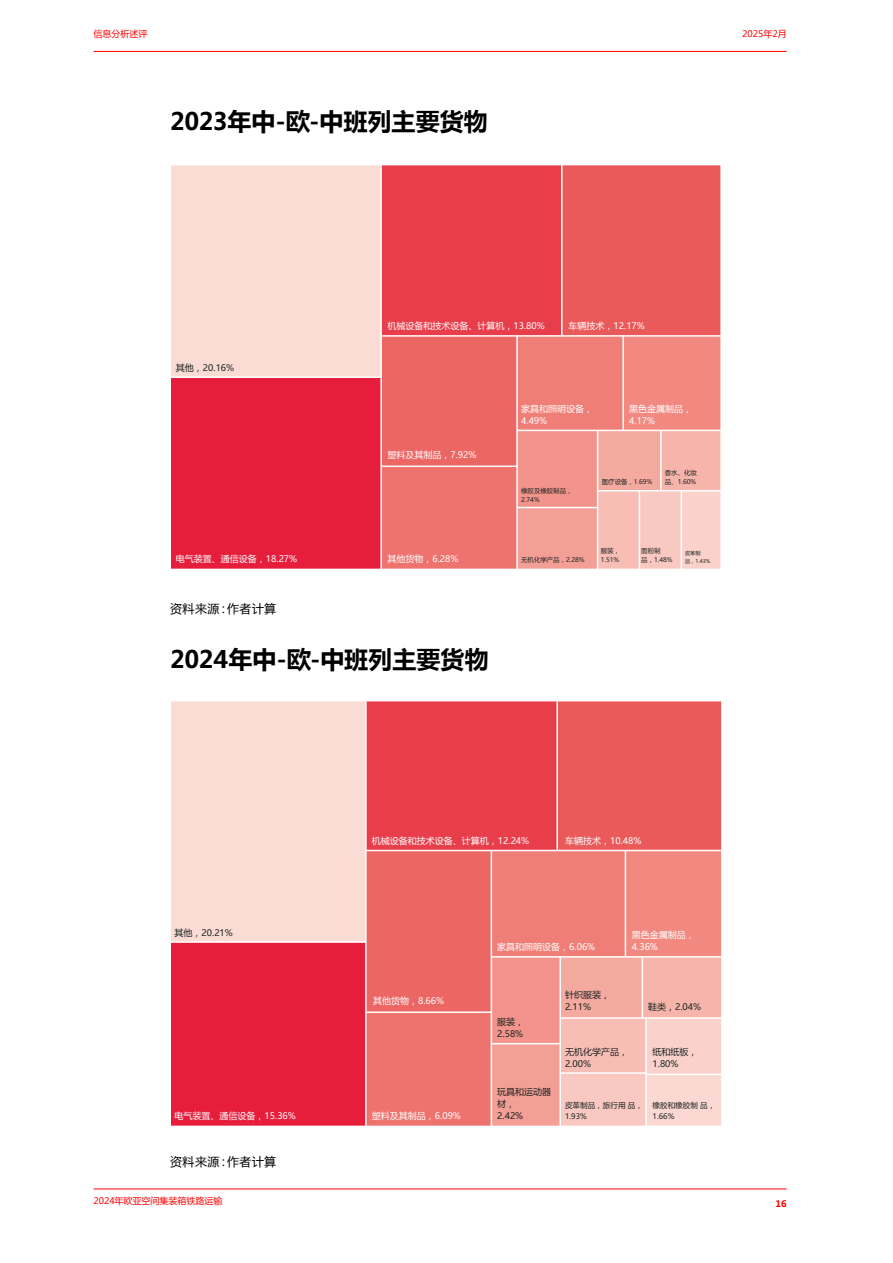
<style>
.page{position:relative;width:893px;height:1263px;background:#fff}
.page>*{position:absolute;margin:0;border:0;box-sizing:border-box;transform-origin:0 0}
.t1{font:700 24px "Microsoft Ya Hei";letter-spacing:-.005em;color:#000}
.t2{font:12px "Microsoft Ya Hei";letter-spacing:.03em;color:#000}
.t3{font:9px/12px "Microsoft Ya Hei UI";color:#fff}
.t4{font:9px/12px "Microsoft Ya Hei UI";color:#1c2322}
.t5{font:9px "Microsoft Ya Hei";color:#f00}
.t6{font:700 9px "Microsoft Ya Hei";color:#f00}
.t7{font:7.5px/10.6px "Microsoft Ya Hei UI";color:#1c2322}
.t8{font:6.45px/9px "Microsoft Ya Hei UI";color:#1c2322}
.t9{font:5.1px/7.5px "Microsoft Ya Hei UI";color:#1c2322}
</style>
<div class="page">
<hr style="left:94px;top:51px;width:693px;height:1px;background:#f00">
<hr style="left:94px;top:1188px;width:693px;height:1px;background:#f00">
<svg style="left:171px;top:165px;width:550px;height:404px;background:#ee767a"></svg>
<hr style="left:380px;top:164px;width:2px;height:406px;background:#fff">
<hr style="left:171px;top:376px;width:210px;height:2px;background:#fff">
<hr style="left:381px;top:335px;width:341px;height:2px;background:#fff">
<hr style="left:561px;top:165px;width:1px;height:171px;background:#fff">
<hr style="left:516px;top:336px;width:2px;height:234px;background:#fff">
<hr style="left:517px;top:430px;width:204px;height:1px;background:#fff">
<hr style="left:597px;top:430px;width:1px;height:139px;background:#fff">
<hr style="left:622px;top:336px;width:2px;height:94px;background:#fff">
<hr style="left:381px;top:465px;width:136px;height:2px;background:#fff">
<hr style="left:517px;top:507px;width:81px;height:1px;background:#fff">
<hr style="left:598px;top:490px;width:123px;height:1px;background:#fff">
<hr style="left:660px;top:430px;width:2px;height:61px;background:#fff">
<hr style="left:639px;top:491px;width:1px;height:78px;background:#fff">
<hr style="left:680px;top:491px;width:2px;height:78px;background:#fff">
<svg style="left:171px;top:701px;width:551px;height:425px;background:#ef7d80"></svg>
<hr style="left:365px;top:700px;width:2px;height:427px;background:#fff">
<hr style="left:171px;top:941px;width:195px;height:2px;background:#fff">
<hr style="left:366px;top:850px;width:356px;height:1px;background:#fff">
<hr style="left:556px;top:701px;width:2px;height:149px;background:#fff">
<hr style="left:491px;top:850px;width:1px;height:276px;background:#fff">
<hr style="left:491px;top:956px;width:231px;height:1px;background:#fff">
<hr style="left:559px;top:957px;width:2px;height:169px;background:#fff">
<hr style="left:625px;top:850px;width:1px;height:107px;background:#fff">
<hr style="left:366px;top:1011px;width:125px;height:2px;background:#fff">
<hr style="left:491px;top:1043px;width:69px;height:1px;background:#fff">
<hr style="left:560px;top:1017px;width:162px;height:2px;background:#fff">
<hr style="left:642px;top:957px;width:1px;height:61px;background:#fff">
<hr style="left:645px;top:1018px;width:2px;height:108px;background:#fff">
<hr style="left:560px;top:1072px;width:86px;height:2px;background:#fff">
<hr style="left:646px;top:1073px;width:76px;height:2px;background:#fff">
<p class="t5" style="left:94px;top:27px;width:55px">信息分析述评</p>
<p class="t5" style="left:742px;top:27px;width:46px">2025年2月</p>
<h1 class="t1" style="left:170px;top:104px;width:319px">2023年中-欧-中班列主要货物</h1>
<p class="t4" style="left:176px;top:361px;width:60px">其他，20.16%</p>
<p class="t3" style="left:387px;top:319px;width:159px">机械设备和技术设备、计算机，13.80%</p>
<p class="t3" style="left:569px;top:319px;width:78px">车辆技术，12.17%</p>
<p class="t3" style="left:176px;top:552px;width:123px">电气装置、通信设备，18.27%</p>
<p class="t3" style="left:387px;top:449px;width:91px">塑料及其制品，7.92%</p>
<p class="t3" style="left:387px;top:552px;width:73px">其他货物，6.28%</p>
<h2 class="t2" style="left:170px;top:600px;width:108px">资料来源：作者计算</h2>
<h1 class="t1" style="left:170px;top:642px;width:320px">2024年中-欧-中班列主要货物</h1>
<p class="t3" style="left:521px;top:402px;width:73px">家具和照明设备，<br>4.49%</p>
<p class="t3" style="left:629px;top:402px;width:64px">黑色金属制品，<br>4.17%</p>
<p class="t8" style="left:521px;top:486px;width:53px">橡胶及橡胶制品，<br>2.74%</p>
<p class="t8" style="left:665px;top:468px;width:34px">香水、化妆</p>
<p class="t8" style="left:602px;top:477px;width:52px">医疗设备，1.69%</p>
<p class="t8" style="left:665px;top:477px;width:33px">品、1.60%</p>
<p class="t8" style="left:521px;top:555px;width:65px">无机化学产品，2.28%</p>
<p class="t8" style="left:601px;top:546px;width:21px">服装，<br>1.51%</p>
<p class="t8" style="left:641px;top:546px;width:33px">面粉制<br>品，1.48%</p>
<p class="t9" style="left:685px;top:549px;width:27px">皮革制<br>品，1.43%</p>
<p class="t4" style="left:175px;top:926px;width:60px">其他，20.21%</p>
<p class="t3" style="left:175px;top:1109px;width:123px">电气装置、通信设备，15.36%</p>
<h2 class="t2" style="left:170px;top:1153px;width:108px">资料来源：作者计算</h2>
<p class="t3" style="left:372px;top:834px;width:159px">机械设备和技术设备、计算机，12.24%</p>
<p class="t3" style="left:565px;top:834px;width:78px">车辆技术，10.48%</p>
<p class="t3" style="left:373px;top:994px;width:73px">其他货物，8.66%</p>
<p class="t3" style="left:372px;top:1109px;width:91px">塑料及其制品，6.09%</p>
<p class="t3" style="left:497px;top:940px;width:100px">家具和照明设备，6.06%</p>
<p class="t3" style="left:632px;top:928px;width:64px">黑色金属制品，<br>4.36%</p>
<p class="t4" style="left:497px;top:1015px;width:28px">服装，<br>2.58%</p>
<p class="t4" style="left:497px;top:1085px;width:55px">玩具和运动器材，<br>2.42%</p>
<p class="t4" style="left:565px;top:989px;width:46px">针织服装，<br>2.11%</p>
<p class="t4" style="left:648px;top:1001px;width:55px">鞋类，2.04%</p>
<p class="t4" style="left:565px;top:1045px;width:64px">无机化学产品，<br>2.00%</p>
<p class="t7" style="left:565px;top:1100px;width:79px">皮革制品，旅行用 品，<br>1.93%</p>
<p class="t4" style="left:653px;top:1045px;width:46px">纸和纸板，<br>1.80%</p>
<p class="t7" style="left:653px;top:1100px;width:64px">橡胶和橡胶制 品，<br>1.66%</p>
<p class="t5" style="left:94px;top:1194px;width:131px">2024年欧亚空间集装箱铁路运输</p>
<p class="t6" style="left:776px;top:1197px;width:13px">16</p>
</div>
